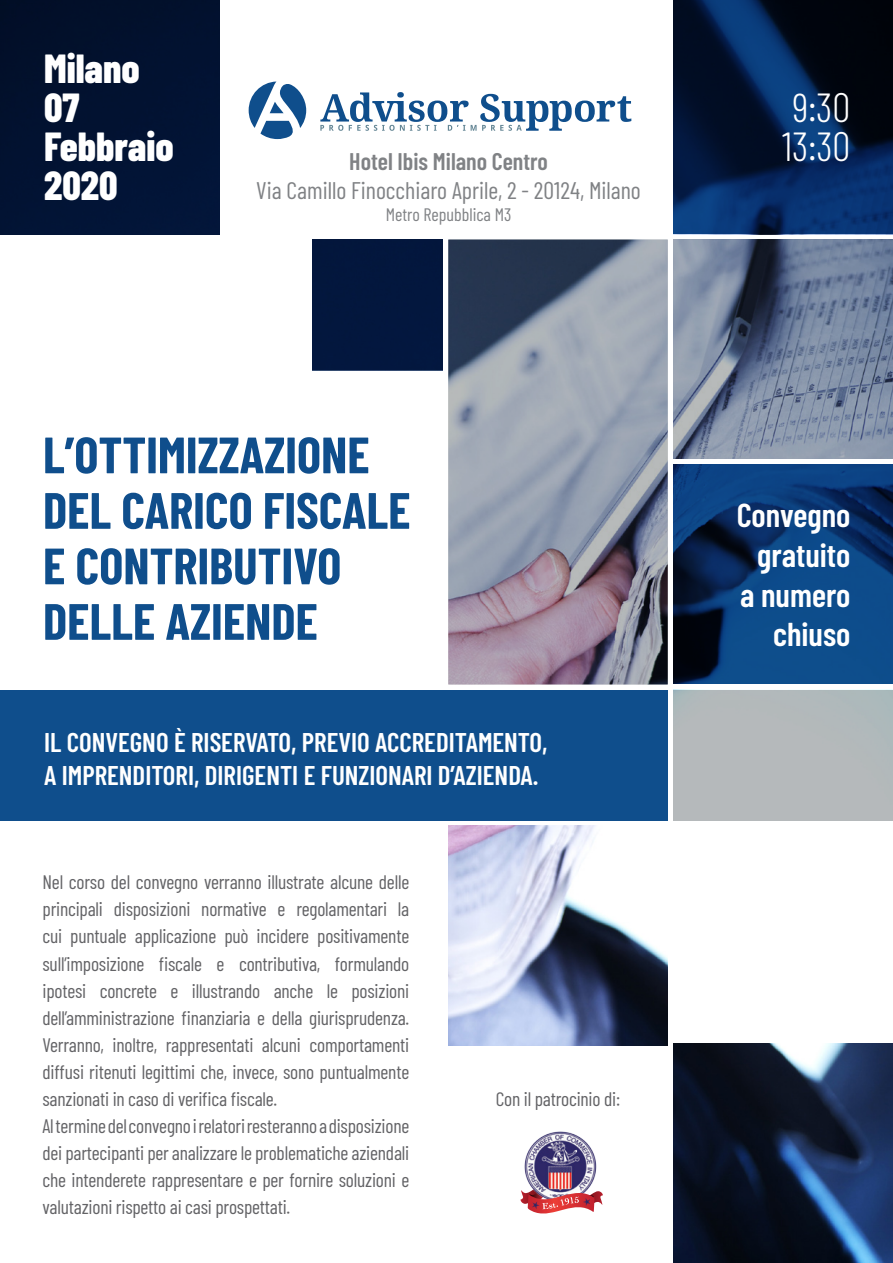
<style>
.page{position:relative;width:893px;height:1263px;background:#fff}
.page>*{position:absolute;margin:0;border:0;box-sizing:border-box;transform-origin:0 0}
.t1{font:700 51px/55.5px "Barlow Condensed";color:#0f4e8c}
.t2{font:800 40.5px "Barlow Condensed";color:#fff}
.t3{font:300 40.5px "Barlow Condensed";color:#fff}
.t4{font:600 33px "Barlow Condensed";color:#fff}
.t5{font:600 27px "Barlow Condensed";color:#fff}
.t6{font:24px "Barlow Condensed";color:#808285}
.t7{font:600 24px "Barlow Condensed";color:#808285}
.t8{font:19.5px/27px "Barlow Condensed";letter-spacing:-.01em;color:#636366;text-align:justify}
.t9{font:18px "Barlow Condensed";color:#808285}
</style>
<div class="page">
<div style="left:0;top:690px;width:668px;height:130px;background:#0f4e8c"></div>
<img style="left:448px;top:826px;width:220px;height:219px">
<img style="left:674px;top:1044px;width:219px;height:219px">
<svg style="left:673px;top:0;width:220px;height:234px;background:#041e44"></svg>
<svg style="left:673px;top:464px;width:220px;height:220px;background:#0a3a71"></svg>
<div style="left:312px;top:240px;width:131px;height:130px;background:#03173e"></div>
<svg style="left:448px;top:240px;width:220px;height:444px;background:#888b9b"></svg>
<svg style="left:673px;top:240px;width:220px;height:219px;background:#728098"></svg>
<div style="left:0;top:0;width:219px;height:234px;background:#021231"></div>
<div style="left:674px;top:690px;width:219px;height:130px;background:#b5b9bb"></div>
<svg style="left:320px;top:92px;width:311px;height:39px"></svg>
<svg style="left:249px;top:82px;width:57px;height:57px"></svg>
<img style="left:524px;top:1131px;width:73px;height:57px">
<svg style="left:520px;top:1188px;width:83px;height:26px"></svg>
<p class="t2" style="left:44px;top:40px;width:97px">Milano</p>
<p class="t2" style="left:44px;top:79px;width:37px">07</p>
<p class="t2" style="left:44px;top:118px;width:131px">Febbraio</p>
<p class="t2" style="left:44px;top:157px;width:75px">2020</p>
<p class="t7" style="left:349px;top:144px;width:200px">Hotel Ibis Milano Centro</p>
<p class="t6" style="left:256px;top:173px;width:386px">Via Camillo Finocchiaro Aprile, 2 - 20124, Milano</p>
<p class="t9" style="left:386px;top:201px;width:127px">Metro Repubblica M3</p>
<p class="t1" style="left:43px;top:424px;width:369px">L’OTTIMIZZAZIONE<br>DEL CARICO FISCALE<br>E CONTRIBUTIVO</p>
<p class="t1" style="left:43px;top:591px;width:276px">DELLE AZIENDE</p>
<p class="t5" style="left:44px;top:723px;width:505px">IL CONVEGNO È RISERVATO, PREVIO ACCREDITAMENTO,</p>
<p class="t5" style="left:44px;top:756px;width:496px">A IMPRENDITORI, DIRIGENTI E FUNZIONARI D’AZIENDA.</p>
<p class="t8" style="left:43px;top:867px;width:368px">Nel corso del convegno verranno illustrate alcune delle principali disposizioni normative e regolamentari la cui puntuale applicazione può incidere positivamente sull’imposizione fiscale e contributiva, formulando ipotesi concrete e illustrando anche le posizioni dell’amministrazione finanziaria e della giurisprudenza.<br>Verranno, inoltre, rappresentati alcuni comportamenti diffusi ritenuti legittimi che, invece, sono puntualmente sanzionati in caso di verifica fiscale.</p>
<p class="t8" style="left:43px;top:1110px;width:368px">Al termine del convegno i relatori resteranno a disposizione dei partecipanti per analizzare le problematiche aziendali che intenderete rappresentare e per fornire soluzioni e valutazioni rispetto ai casi prospettati.</p>
<p class="t8" style="left:496px;top:1084px;width:126px">Con il patrocinio di:</p>
<p class="t3" style="left:792px;top:79px;width:59px">9:30</p>
<p class="t3" style="left:782px;top:118px;width:70px">13:30</p>
<p class="t4" style="left:737px;top:492px;width:115px">Convegno</p>
<p class="t4" style="left:757px;top:532px;width:95px">gratuito</p>
<p class="t4" style="left:740px;top:571px;width:112px">a numero</p>
<p class="t4" style="left:773px;top:611px;width:79px">chiuso</p>
</div>
